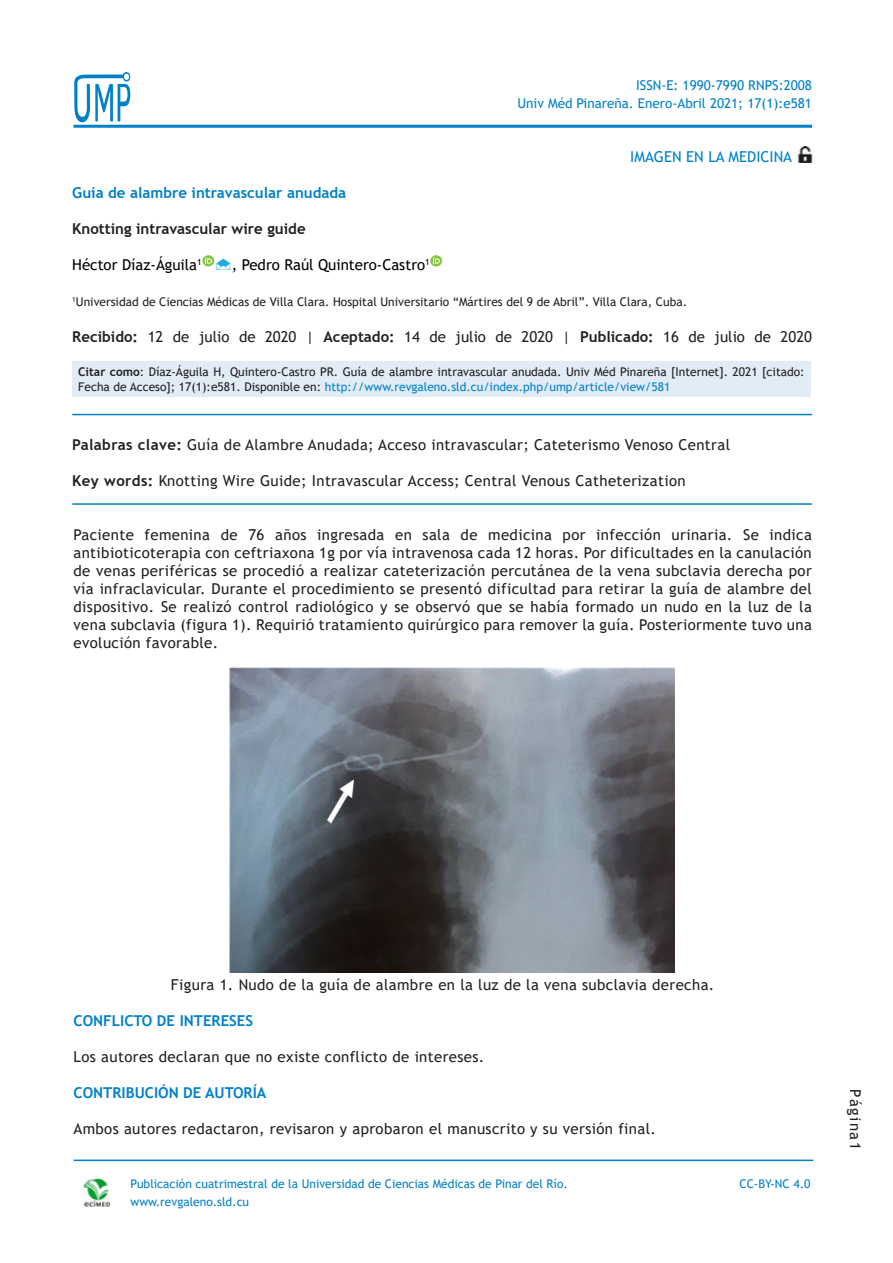
<style>
.page{position:relative;width:893px;height:1263px;background:#fff}
.page>*{position:absolute;margin:0;border:0;box-sizing:border-box;transform-origin:0 0}
.t1{font:15px/18px "Trebuchet MS";letter-spacing:.025em;color:#231f20;text-align:justify}
.t2{font:15px "Trebuchet MS";color:#231f20}
.t3{font:700 15px "Trebuchet MS";color:#0080c7}
.t4{font:15px "Trebuchet MS";color:#000}
.t5{font:700 15px "Trebuchet MS";color:#231f20}
.t6{font:15px "Trebuchet MS";color:#0080c7}
.t7{font:15px "Trebuchet MS";letter-spacing:.1em;color:#231f20}
.t8{font:13.5px "Trebuchet MS";color:#0080c7}
.t9{font:12px/14.4px "Trebuchet MS";color:#231f20}
.t10{font:12px "Trebuchet MS";color:#0080c7}
.s1{font-weight:700}
.s2{color:#0080c7}
</style>
<div class="page">
<img style="left:798px;top:146px;width:14px;height:16px">
<hr style="left:74px;top:125px;width:738px;height:3px;background:#0080c7">
<div style="left:72px;top:361px;width:739px;height:36px;background:#e1ecf7"></div>
<hr style="left:72px;top:414px;width:740px;height:1px;background:#0080c7">
<hr style="left:72px;top:503px;width:740px;height:2px;background:#0080c7">
<img style="left:84px;top:1178px;width:26px;height:28px">
<hr style="left:74px;top:1159px;width:739px;height:2px;background:#0080c7">
<svg style="left:74px;top:72px;width:57px;height:51px"></svg>
<svg style="left:202px;top:255px;width:28px;height:15px"></svg>
<svg style="left:430px;top:255px;width:12px;height:11px"></svg>
<img style="left:230px;top:667px;width:444px;height:305px">
<p class="t3" style="left:72px;top:183px;width:275px">Guía de alambre intravascular anudada</p>
<p class="t5" style="left:72px;top:219px;width:235px">Knotting intravascular wire guide</p>
<p class="t8" style="left:636px;top:77px;width:177px">ISSN-E: 1990-7990 RNPS:2008</p>
<p class="t8" style="left:517px;top:95px;width:296px">Univ Méd Pinareña. Enero-Abril 2021; 17(1):e581</p>
<p class="t6" style="left:630px;top:147px;width:163px">IMAGEN EN LA MEDICINA</p>
<p class="t4" style="left:72px;top:255px;width:131px">Héctor Díaz-Águila<sup>1</sup></p>
<p class="t4" style="left:232px;top:255px;width:200px">, Pedro Raúl Quintero-Castro<sup>1</sup></p>
<p class="t9" style="left:72px;top:294px;width:616px"><sup>1</sup>Universidad de Ciencias Médicas de Villa Clara. Hospital Universitario “Mártires del 9 de Abril”. Villa Clara, Cuba.</p>
<p class="t2" style="left:72px;top:327px;width:741px"><span class="s1">Recibido:</span> 12 de julio de 2020 | <span class="s1">Aceptado:</span> 14 de julio de 2020 | <span class="s1">Publicado:</span> 16 de julio de 2020</p>
<p class="t9" style="left:78px;top:365px;width:728px"><span class="s1">Citar como</span>: Díaz-Águila H, Quintero-Castro PR. Guía de alambre intravascular anudada. Univ Méd Pinareña [Internet]. 2021 [citado:<br>Fecha de Acceso]; 17(1):e581. Disponible en: <span class="s2">http://www.revgaleno.sld.cu/index.php/ump/article/view/581</span></p>
<p class="t1" style="left:72px;top:436px;width:659px"><span class="s1">Palabras clave:</span> Guía de Alambre Anudada; Acceso intravascular; Cateterismo Venoso Central</p>
<p class="t1" style="left:72px;top:472px;width:615px"><span class="s1">Key words:</span> Knotting Wire Guide; Intravascular Access; Central Venous Catheterization</p>
<p class="t1" style="left:74px;top:526px;width:740px">Paciente femenina de 76 años ingresada en sala de medicina por infección urinaria. Se indica antibioticoterapia con ceftriaxona 1g por vía intravenosa cada 12 horas. Por dificultades en la canulación de venas periféricas se procedió a realizar cateterización percutánea de la vena subclavia derecha por vía infraclavicular. Durante el procedimiento se presentó dificultad para retirar la guía de alambre del dispositivo. Se realizó control radiológico y se observó que se había formado un nudo en la luz de la vena subclavia (figura 1). Requirió tratamiento quirúrgico para remover la guía. Posteriormente tuvo una evolución favorable.</p>
<p class="t1" style="left:171px;top:976px;width:545px">Figura 1. Nudo de la guía de alambre en la luz de la vena subclavia derecha.</p>
<p class="t3" style="left:74px;top:1011px;width:181px">CONFLICTO DE INTERESES</p>
<p class="t1" style="left:74px;top:1048px;width:412px">Los autores declaran que no existe conflicto de intereses.</p>
<p class="t3" style="left:74px;top:1083px;width:194px">CONTRIBUCIÓN DE AUTORÍA</p>
<p class="t1" style="left:74px;top:1120px;width:584px">Ambos autores redactaron, revisaron y aprobaron el manuscrito y su versión final.</p>
<p class="t10" style="left:130px;top:1176px;width:439px">Publicación cuatrimestral de la Universidad de Ciencias Médicas de Pinar del Río.</p>
<p class="t10" style="left:130px;top:1194px;width:120px">www.revgaleno.sld.cu</p>
<p class="t10" style="left:740px;top:1176px;width:72px">CC-BY-NC 4.0</p>
<p class="t7" style="left:865px;top:1089px;width:62px;rotate:90deg">Página1</p>
</div>
